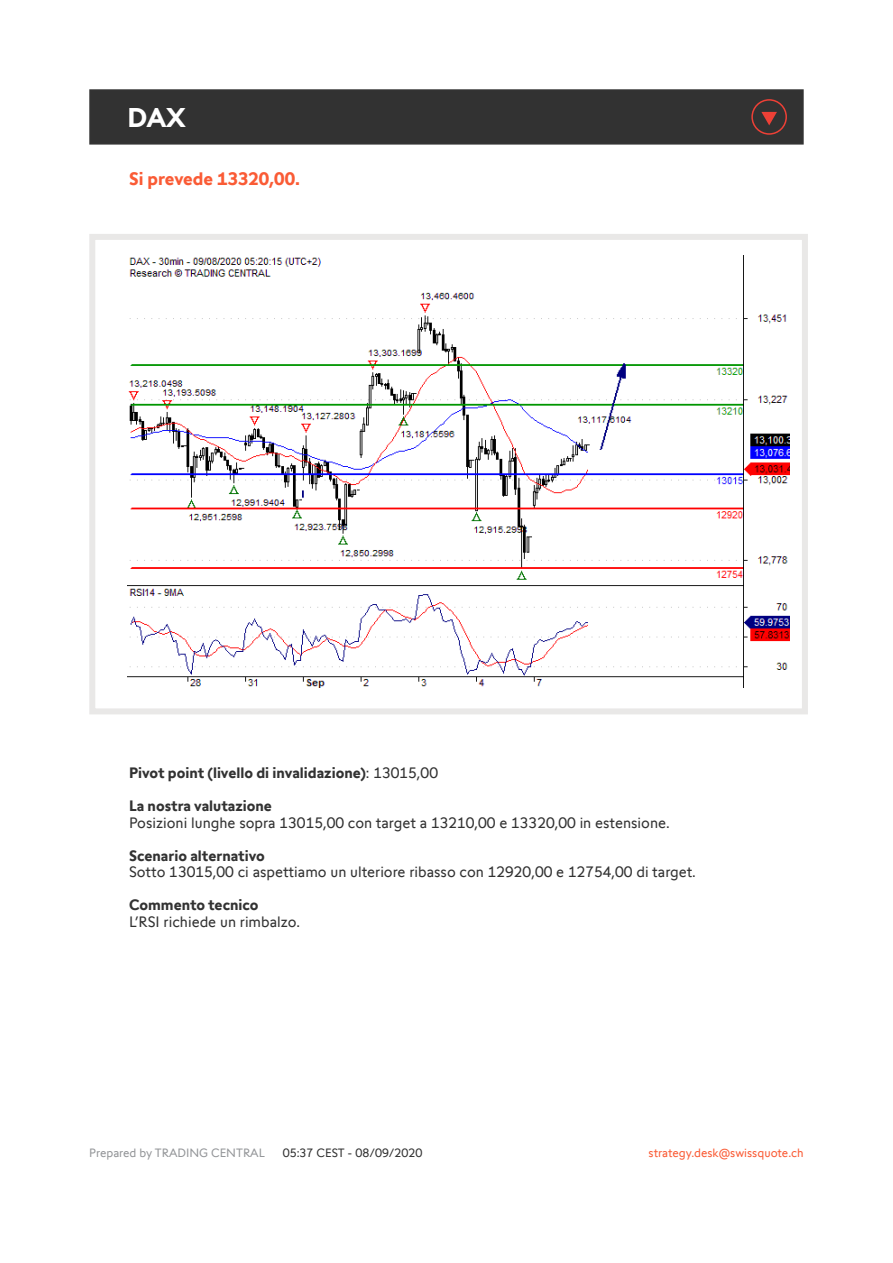
<style>
.page{position:relative;width:893px;height:1263px;background:#fff}
.page>*{position:absolute;margin:0;border:0;box-sizing:border-box;transform-origin:0 0}
.t1{font:700 27px "Swissquote CT";color:#fff}
.t2{font:700 18px "Swissquote CT";color:#fa5b35}
.t3{font:15px "Swissquote CT";color:#323232}
.t4{font:700 15px "Swissquote CT";color:#323232}
.t5{font:12px "Swissquote CT";color:#fa5b35}
.t6{font:12px "Swissquote CT";color:#939598}
.t7{font:12px "Swissquote CT";color:#323232}
.s1{font-weight:400}
</style>
<div class="page">
<div style="left:89px;top:234px;width:719px;height:480px;border:6px solid #e9e8e7"></div>
<div style="left:89px;top:89px;width:715px;height:56px;background:#323232;border:2px solid #323232"></div>
<img style="left:128px;top:255px;width:661px;height:432px">
<svg style="left:751px;top:99px;width:36px;height:36px"></svg>
<h1 class="t1" style="left:128px;top:101px;width:60px">DAX</h1>
<p class="t2" style="left:129px;top:168px;width:172px">Si prevede 13320,00.</p>
<p class="t4" style="left:129px;top:764px;width:310px">Pivot point (livello di invalidazione)<span class="s1">: 13015,00</span></p>
<p class="t4" style="left:129px;top:797px;width:144px">La nostra valutazione</p>
<p class="t3" style="left:129px;top:814px;width:542px">Posizioni lunghe sopra 13015,00 con target a 13210,00 e 13320,00 in estensione.</p>
<p class="t4" style="left:129px;top:846px;width:137px">Scenario alternativo</p>
<p class="t3" style="left:129px;top:863px;width:568px">Sotto 13015,00 ci aspettiamo un ulteriore ribasso con 12920,00 e 12754,00 di target.</p>
<p class="t4" style="left:129px;top:896px;width:131px">Commento tecnico</p>
<p class="t3" style="left:129px;top:913px;width:172px">L’RSI richiede un rimbalzo.</p>
<p class="t6" style="left:89px;top:1145px;width:177px">Prepared by TRADING CENTRAL</p>
<p class="t7" style="left:283px;top:1145px;width:141px">05:37 CEST - 08/09/2020</p>
<p class="t5" style="left:649px;top:1145px;width:157px">strategy.desk@swissquote.ch</p>
</div>
